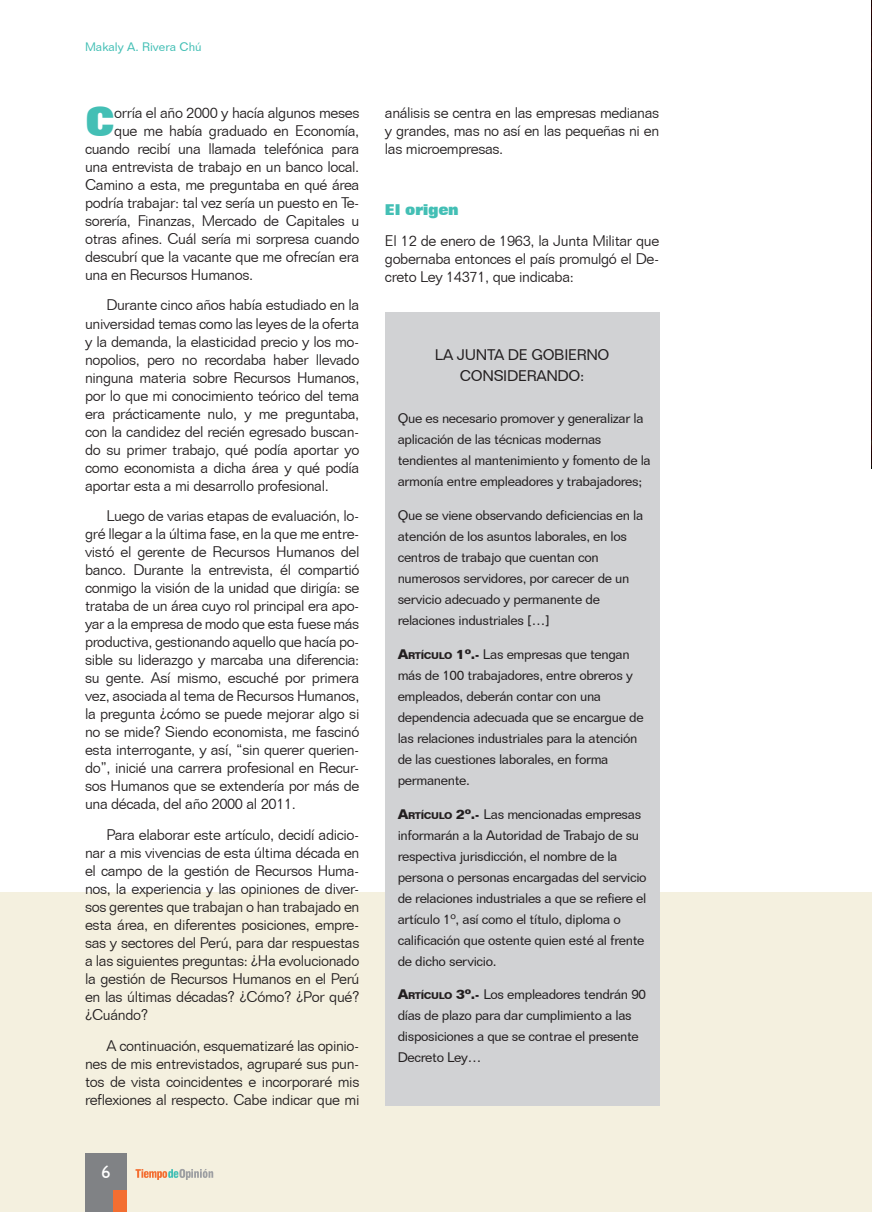
<style>
.page{position:relative;width:872px;height:1212px;background:#fff}
.page>*{position:absolute;margin:0;border:0;box-sizing:border-box;transform-origin:0 0}
.t1{font:800 40.2px "Folio BT";color:#43bfb5}
.t2{font:18px "Humanist 521 BT";color:#fff}
.t3{font:300 15px/18px "Folio BT";letter-spacing:-.025em;color:#231f20;text-align:justify}
.t4{font:15px "Folio BT";letter-spacing:-.025em;color:#231f20}
.t5{font:800 15px "Folio BT";letter-spacing:-.025em;color:#43bfb5}
.t6{font:13.5px/21px "Folio BT";letter-spacing:-.025em;color:#231f20}
.t7{font:12px "Folio BT";color:#43bfb5}
.s1{font-weight:700}
.s2{font-weight:700;font-size:9.45px}
</style>
<div class="page">
<div style="left:0;top:892px;width:872px;height:320px;background:#f4f0df"></div>
<div style="left:385px;top:312px;width:274px;height:794px;background:#d1d2d4"></div>
<img style="left:871px;top:0;width:1px;height:468px">
<svg style="left:135px;top:1169px;width:78px;height:11px"></svg>
<div style="left:85px;top:1153px;width:42px;height:59px;background:#808285"></div>
<div style="left:114px;top:1191px;width:13px;height:21px;background:#f36e31"></div>
<p class="t7" style="left:85px;top:39px;width:118px">Makaly A. Rivera Chú</p>
<p class="t1" style="left:85px;top:97px;width:32px">C</p>
<p class="t3" style="left:114px;top:103px;width:247px">orría el año 2000 y hacía algunos meses</p>
<p class="t3" style="left:114px;top:121px;width:247px">que me había graduado en Economía,</p>
<p class="t3" style="left:85px;top:139px;width:276px">cuando recibí una llamada telefónica para</p>
<p class="t3" style="left:85px;top:157px;width:276px">una entrevista de trabajo en un banco local.</p>
<p class="t3" style="left:85px;top:175px;width:276px">Camino a esta, me preguntaba en qué área</p>
<p class="t3" style="left:85px;top:193px;width:276px">podría trabajar: tal vez sería un puesto en Te-</p>
<p class="t3" style="left:85px;top:211px;width:276px">sorería, Finanzas, Mercado de Capitales u</p>
<p class="t3" style="left:85px;top:229px;width:276px">otras afines. Cuál sería mi sorpresa cuando</p>
<p class="t3" style="left:85px;top:247px;width:276px">descubrí que la vacante que me ofrecían era</p>
<p class="t3" style="left:85px;top:265px;width:170px">una en Recursos Humanos.</p>
<p class="t3" style="left:85px;top:296px;width:276px;text-indent:21px">Durante cinco años había estudiado en la universidad temas como las leyes de la oferta y la demanda, la elasticidad precio y los mo&shy;nopolios, pero no recordaba haber llevado ninguna materia sobre Recursos Humanos, por lo que mi conocimiento teórico del tema era prácticamente nulo, y me preguntaba, con la candidez del recién egresado buscan&shy;do su primer trabajo, qué podía aportar yo como economista a dicha área y qué podía aportar esta a mi desarrollo profesional.</p>
<p class="t3" style="left:85px;top:507px;width:276px;text-indent:21px">Luego de varias etapas de evaluación, lo&shy;gré llegar a la última fase, en la que me entre&shy;vistó el gerente de Recursos Humanos del banco. Durante la entrevista, él compartió conmigo la visión de la unidad que dirigía: se trataba de un área cuyo rol principal era apo&shy;yar a la empresa de modo que esta fuese más productiva, gestionando aquello que hacía po&shy;sible su liderazgo y marcaba una diferencia: su gente. Así mismo, escuché por primera vez, asociada al tema de Recursos Humanos, la pregunta ¿cómo se puede mejorar algo si no se mide? Siendo economista, me fascinó esta interrogante, y así, “sin querer querien&shy;do”, inicié una carrera profesional en Recur&shy;sos Humanos que se extendería por más de una década, del año 2000 al 2011.</p>
<p class="t3" style="left:85px;top:826px;width:276px;text-indent:21px">Para elaborar este artículo, decidí adicio&shy;nar a mis vivencias de esta última década en el campo de la gestión de Recursos Huma&shy;nos, la experiencia y las opiniones de diver&shy;sos gerentes que trabajan o han trabajado en esta área, en diferentes posiciones, empre&shy;sas y sectores del Perú, para dar respuestas a las siguientes preguntas: ¿Ha evolucionado la gestión de Recursos Humanos en el Perú en las últimas décadas? ¿Cómo? ¿Por qué? ¿Cuándo?</p>
<p class="t3" style="left:85px;top:1036px;width:276px;text-indent:21px">A continuación, esquematizaré las opinio&shy;nes de mis entrevistados, agruparé sus pun&shy;tos de vista coincidentes e incorporaré mis reflexiones al respecto. Cabe indicar que mi</p>
<p class="t2" style="left:101px;top:1160px;width:11px">6</p>
<p class="t3" style="left:385px;top:103px;width:276px">análisis se centra en las empresas medianas y grandes, mas no así en las pequeñas ni en las microempresas.</p>
<p class="t5" style="left:385px;top:201px;width:75px">El origen</p>
<p class="t3" style="left:385px;top:232px;width:276px">El 12 de enero de 1963, la Junta Militar que gobernaba entonces el país promulgó el De&shy;creto Ley 14371, que indicaba:</p>
<p class="t4" style="left:435px;top:346px;width:176px">LA JUNTA DE GOBIERNO</p>
<p class="t4" style="left:460px;top:367px;width:126px">CONSIDERANDO:</p>
<p class="t6" style="left:398px;top:408px;width:254px">Que es necesario promover y generalizar la aplicación de las técnicas modernas tendientes al mantenimiento y fomento de la armonía entre empleadores y trabajadores;</p>
<p class="t6" style="left:398px;top:505px;width:247px">Que se viene observando deficiencias en la atención de los asuntos laborales, en los centros de trabajo que cuentan con numerosos servidores, por carecer de un servicio adecuado y permanente de relaciones industriales […]</p>
<p class="t6" style="left:398px;top:643px;width:247px"><span class="s1">A</span><span class="s2">RTÍCULO</span> <span class="s1">1º.-</span> Las empresas que tengan más de 100 trabajadores, entre obreros y empleados, deberán contar con una dependencia adecuada que se encargue de las relaciones industriales para la atención de las cuestiones laborales, en forma permanente.</p>
<p class="t6" style="left:398px;top:803px;width:250px"><span class="s1">A</span><span class="s2">RTÍCULO</span> <span class="s1">2º.-</span> Las mencionadas empresas informarán a la Autoridad de Trabajo de su respectiva jurisdicción, el nombre de la persona o personas encargadas del servicio de relaciones industriales a que se refiere el artículo 1º, así como el título, diploma o calificación que ostente quien esté al frente de dicho servicio.</p>
<p class="t6" style="left:398px;top:984px;width:250px"><span class="s1">A</span><span class="s2">RTÍCULO</span> <span class="s1">3º.-</span> Los empleadores tendrán 90 días de plazo para dar cumplimiento a las disposiciones a que se contrae el presente Decreto Ley…</p>
</div>
